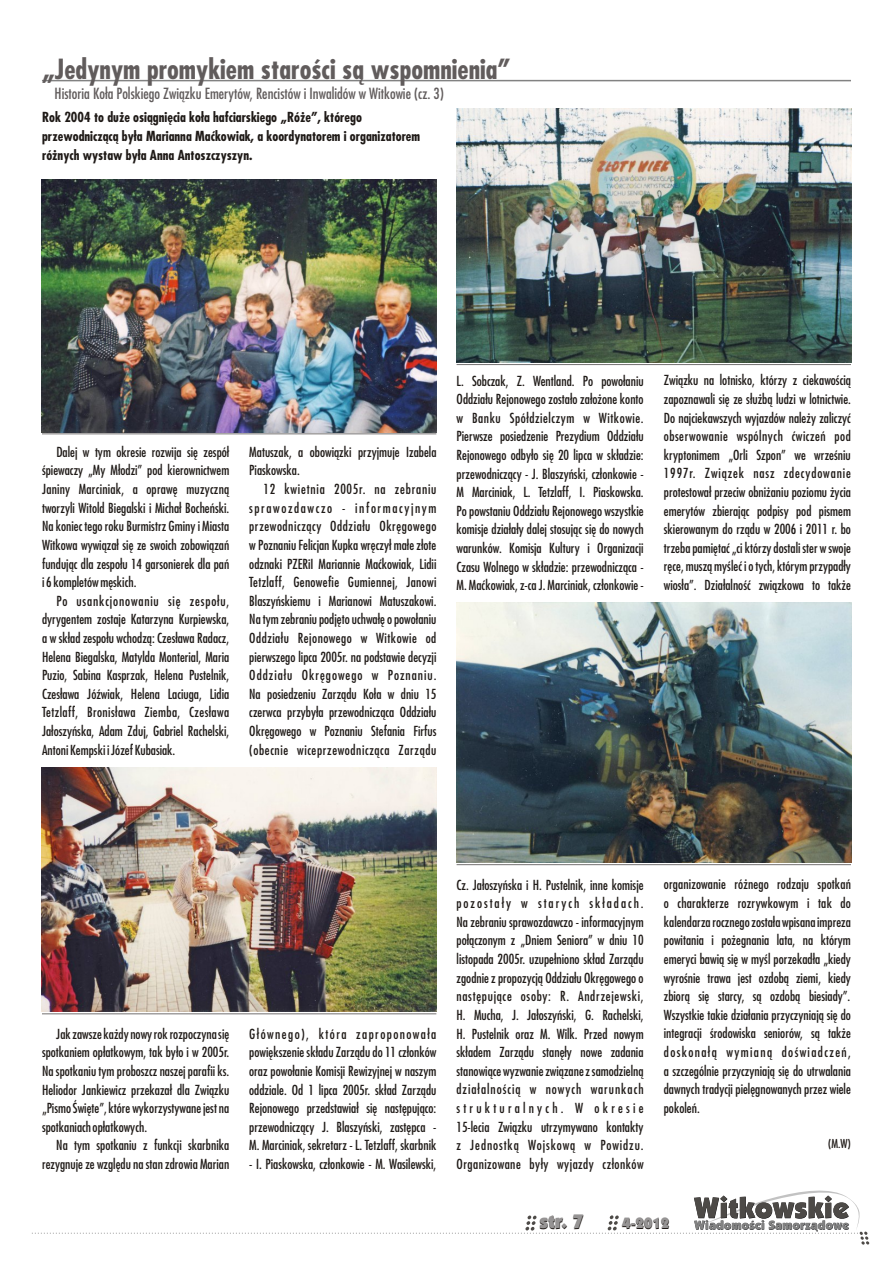
<style>
.page{position:relative;width:893px;height:1263px;background:#fff}
.page>*{position:absolute;margin:0;border:0;box-sizing:border-box;transform-origin:0 0}
.t1{font:700 27px "Fujiyama";color:#615c5c}
.t2{font:900 19.5px "Kabel IT Cby BT";color:#1f1a17}
.t3{font:15px "Fujiyama";color:#615c5c}
.t4{font:900 15px "Kabel IT Cby BT";color:#1f1a17}
.t5{font:13.5px/18.6px "Fujiyama";color:#1f1a17;text-align:justify}
.t6{font:700 13.5px/18.9px "Fujiyama";color:#1f1a17}
.t7{font:12px "Fujiyama";color:#1f1a17}
</style>
<div class="page">
<svg style="left:32px;top:1190px;width:837px;height:54px"></svg>
<hr style="left:42px;top:1013px;width:394px;height:1px;background:#737070">
<hr style="left:42px;top:80px;width:809px;height:1px;background:#828282">
<img style="left:457px;top:603px;width:394px;height:260px">
<img style="left:42px;top:768px;width:394px;height:244px">
<img style="left:457px;top:108px;width:394px;height:255px">
<img style="left:42px;top:179px;width:394px;height:253px">
<hr style="left:457px;top:864px;width:394px;height:1px;background:#737070">
<hr style="left:457px;top:364px;width:394px;height:1px;background:#737070">
<hr style="left:42px;top:433px;width:394px;height:1px;background:#737070">
<h1 class="t1" style="left:42px;top:58px;width:470px">„Jedynym promykiem starości są wspomnienia”</h1>
<p class="t3" style="left:55px;top:87px;width:391px">Historia Koła Polskiego Związku Emerytów, Rencistów i Inwalidów w Witkowie (cz. 3)</p>
<p class="t6" style="left:42px;top:109px;width:380px">Rok 2004 to duże osiągnięcia koła hafciarskiego „Róże”, którego przewodniczącą była Marianna Maćkowiak, a koordynatorem i organizatorem różnych wystaw była Anna Antoszczyszyn.</p>
<p class="t5" style="left:42px;top:444px;width:189px;text-indent:14px">Dalej w tym okresie rozwija się zespół śpiewaczy „My Młodzi” pod kierownictwem Janiny Marciniak, a oprawę muzyczną tworzyli Witold Biegalski i Michał Bocheński.<br>Na koniec tego roku Burmistrz Gminy i Miasta Witkowa wywiązał się ze swoich zobowiązań fundując dla zespołu 14 garsonierek dla pań i 6 kompletów męskich.</p>
<p class="t5" style="left:42px;top:593px;width:189px;text-indent:14px">Po usankcjonowaniu się zespołu, dyrygentem zostaje Katarzyna Kurpiewska, a w skład zespołu wchodzą: Czesława Radacz, Helena Biegalska, Matylda Monterial, Maria Puzio, Sabina Kasprzak, Helena Pustelnik, Czesława Jóźwiak, Helena Laciuga, Lidia Tetzlaff, Bronisława Ziemba, Czesława Jałoszyńska, Adam Zduj, Gabriel Rachelski, Antoni Kempski i Józef Kubasiak.</p>
<p class="t5" style="left:249px;top:444px;width:189px">Matuszak, a obowiązki przyjmuje Izabela<br>Piaskowska.</p>
<p class="t5" style="left:249px;top:481px;width:189px;text-indent:14px">12 kwietnia 2005r. na zebraniu sprawozdawczo - informacyjnym przewodniczący Oddziału Okręgowego w Poznaniu Felicjan Kupka wręczył małe złote odznaki PZERiI Mariannie Maćkowiak, Lidii Tetzlaff, Genowefie Gumiennej, Janowi Blaszyńskiemu i Marianowi Matuszakowi.<br>Natym zebraniu podjęto uchwałę o powołaniu Oddziału Rejonowego w Witkowie od pierwszego lipca 2005r. na podstawie decyzji Oddziału Okręgowego w Poznaniu.<br>Na posiedzeniu Zarządu Koła w dniu 15 czerwca przybyła przewodnicząca Oddziału Okręgowego w Poznaniu Stefania Firfus (obecnie wiceprzewodnicząca Zarządu</p>
<p class="t5" style="left:457px;top:372px;width:189px">L. Sobczak, Z. Wentland. Po powołaniu Oddziału Rejonowego zostało założone konto w Banku Spółdzielczym w Witkowie.<br>Pierwsze posiedzenie Prezydium Oddziału Rejonowego odbyło się 20 lipca w składzie: przewodniczący - J. Blaszyński, członkowie - M Marciniak, L. Tetzlaff, I. Piaskowska.<br>Po powstaniu Oddziału Rejonowego wszystkie komisje działały dalej stosując się do nowych warunków. Komisja Kultury i Organizacji Czasu Wolnego w składzie: przewodnicząca - M. Maćkowiak, z-ca J. Marciniak, członkowie -</p>
<p class="t5" style="left:664px;top:372px;width:189px">Związku na lotnisko, którzy z ciekawością zapoznawali się ze służbą ludzi w lotnictwie.<br>Do najciekawszych wyjazdów należy zaliczyć obserwowanie wspólnych ćwiczeń pod kryptonimem „Orli Szpon” we wrześniu 1997r. Związek nasz zdecydowanie protestował przeciw obniżaniu poziomu życia emerytów zbierając podpisy pod pismem skierowanym do rządu w 2006 i 2011 r. bo trzeba pamiętać „ci którzy dostali ster w swoje ręce, muszą myśleć i o tych, którym przypadły wiosła”. Działalność związkowa to także</p>
<p class="t5" style="left:42px;top:1026px;width:189px;text-indent:14px">Jak zawsze każdy nowy rok rozpoczyna się spotkaniem opłatkowym, tak było i w 2005r.<br>Na spotkaniu tym proboszcz naszej parafii ks.<br>Heliodor Jankiewicz przekazał dla Związku „Pismo Święte”, które wykorzystywane jest na spotkaniach opłatkowych.</p>
<p class="t5" style="left:42px;top:1137px;width:189px;text-align:right">Na tym spotkaniu z funkcji skarbnika rezygnuje ze względu na stan zdrowia Marian</p>
<p class="t5" style="left:249px;top:1026px;width:189px">Głównego), która zaproponowała powiększenie składu Zarządu do 11 członków oraz powołanie Komisji Rewizyjnej w naszym oddziale. Od 1 lipca 2005r. skład Zarządu Rejonowego przedstawiał się następująco: przewodniczący J. Blaszyński, zastępca - M. Marciniak, sekretarz - L. Tetzlaff, skarbnik</p>
<p class="t5" style="left:249px;top:1156px;width:189px">- I. Piaskowska, członkowie - M. Wasilewski,</p>
<p class="t5" style="left:456px;top:876px;width:189px">Cz. Jałoszyńska i H. Pustelnik, inne komisje pozostały w starych składach.<br>Na zebraniu sprawozdawczo - informacyjnym połączonym z „Dniem Seniora” w dniu 10 listopada 2005r. uzupełniono skład Zarządu zgodnie z propozycją Oddziału Okręgowego o następujące osoby: R. Andrzejewski, H. Mucha, J. Jałoszyński, G. Rachelski, H. Pustelnik oraz M. Wilk. Przed nowym składem Zarządu stanęły nowe zadania stanowiące wyzwanie związane z samodzielną działalnością w nowych warunkach strukturalnych. W okresie 15-lecia Związku utrzymywano kontakty z Jednostką Wojskową w Powidzu.<br>Organizowane były wyjazdy członków</p>
<p class="t5" style="left:664px;top:876px;width:189px">organizowanie różnego rodzaju spotkań o charakterze rozrywkowym i tak do kalendarza rocznego została wpisana impreza powitania i pożegnania lata, na którym emeryci bawią się w myśl porzekadła „kiedy wyrośnie trawa jest ozdobą ziemi, kiedy zbiorą się starcy, są ozdobą biesiady”.<br>Wszystkie takie działania przyczyniają się do integracji środowiska seniorów, są także doskonałą wymianą doświadczeń, a szczególnie przyczyniają się do utrwalania dawnych tradycji pielęgnowanych przez wiele pokoleń.</p>
<p class="t7" style="left:828px;top:1139px;width:24px">(M.W)</p>
<h2 class="t2" style="left:540px;top:1214px;width:46px">str. 7</h2>
<p class="t4" style="left:622px;top:1218px;width:49px">4-2012</p>
</div>
